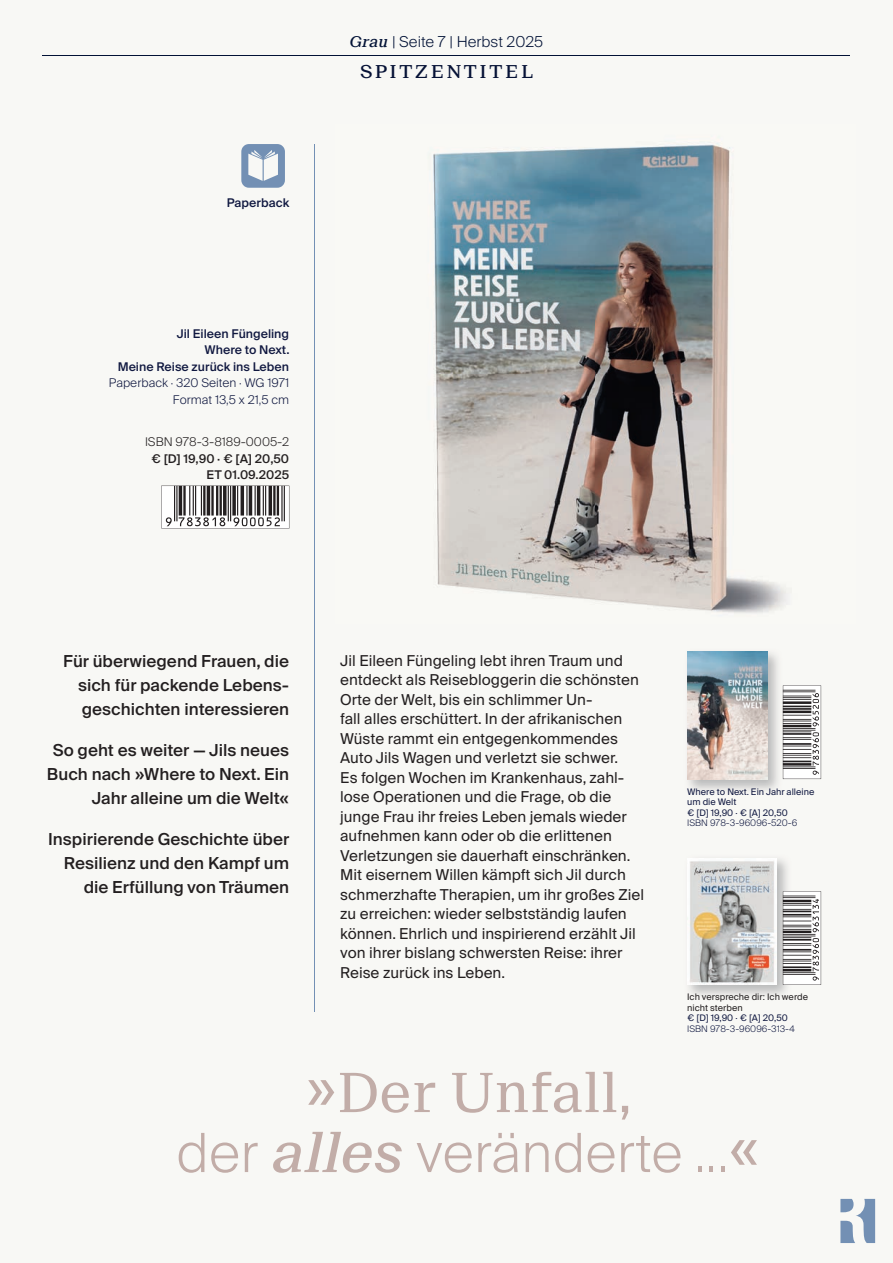
<style>
.page{position:relative;width:893px;height:1263px;background:#f8f8f5}
.page>*{position:absolute;margin:0;border:0;box-sizing:border-box;transform-origin:0 0}
.t1{font:300 54px "Suisse Intl";color:#c2ada8}
.t2{font:54px "Suisse Neue";color:#c2ada8}
.t3{font:500 18px "Suisse Neue";letter-spacing:.15em;color:#061236}
.t4{font:500 16.5px/24px "Suisse Intl";color:#231f20;text-align:right}
.t5{font:15px/19.5px "Suisse Intl";color:#231f20}
.t6{font:300 15px "Suisse Intl";color:#021236}
.t7{font:500 12px/16.5px "Suisse Intl";color:#101840;text-align:right}
.t8{font:300 12px/16.5px "Suisse Intl";color:#101840;text-align:right}
.t9{font:500 12px/16.5px "Suisse Intl";color:#231f20;text-align:right}
.t10{font:300 12px "Suisse Intl";color:#231f20}
.t11{font:9px/10.5px "Suisse Intl";color:#101840}
.t12{font:300 9px "Suisse Intl";color:#101840}
.t13{font:9px/10.5px "Suisse Intl";color:#231f20}
.s1{font-family:"Suisse Neue";font-weight:500;font-style:italic}
.s2{font-family:"Suisse Intl"}
.s3{font-weight:400}
</style>
<div class="page">
<hr style="left:314px;top:145px;width:1px;height:867px;background:#7390b4">
<img style="left:687px;top:651px;width:96px;height:140px">
<img style="left:687px;top:651px;width:80px;height:128px">
<img style="left:688px;top:859px;width:100px;height:137px">
<img style="left:688px;top:859px;width:88px;height:126px">
<svg style="left:783px;top:685px;width:38px;height:94px"></svg>
<svg style="left:783px;top:891px;width:38px;height:94px"></svg>
<svg style="left:161px;top:486px;width:124px;height:42px"></svg>
<hr style="left:43px;top:55px;width:807px;height:1px;background:#021236">
<img style="left:433px;top:143px;width:353px;height:470px">
<svg style="left:840px;top:1199px;width:35px;height:44px"></svg>
<p class="t6" style="left:350px;top:31px;width:195px"><span class="s1">Grau</span> | Seite 7 | Herbst 2025</p>
<p class="t7" style="left:227px;top:195px;width:64px">Paperback</p>
<p class="t7" style="left:118px;top:326px;width:173px">Jil Eileen Füngeling<br>Where to Next.<br>Meine Reise zurück ins Leben</p>
<p class="t8" style="left:109px;top:375px;width:182px">Paperback · 320 Seiten · WG 1971<br>Format 13,5 x 21,5 cm</p>
<p class="t10" style="left:145px;top:433px;width:146px">ISBN 978-3-8189-0005-2</p>
<p class="t9" style="left:151px;top:450px;width:139px">€ [D] 19,90 · € [A] 20,50<br>ET 01.09.2025</p>
<p class="t3" style="left:360px;top:61px;width:174px">SPITZENTITEL</p>
<p class="t4" style="left:78px;top:650px;width:213px;text-align:justify;text-indent:-15px">Für überwiegend Frauen, die sich für packende Lebens&shy;geschichten interessieren</p>
<p class="t4" style="left:47px;top:739px;width:244px">So geht es weiter — Jils neues<br>Buch nach »Where to Next. Ein<br>Jahr alleine um die Welt«</p>
<p class="t4" style="left:48px;top:828px;width:243px">Inspirierende Geschichte über<br>Resilienz und den Kampf um die Erfüllung von Träumen</p>
<p class="t5" style="left:340px;top:651px;width:306px">Jil Eileen Füngeling lebt ihren Traum und entdeckt als Reisebloggerin die schönsten Orte der Welt, bis ein schlimmer Un-<br>fall alles erschüttert. In der afrikanischen Wüste rammt ein entgegenkommendes Auto Jils Wagen und verletzt sie schwer.<br>Es folgen Wochen im Krankenhaus, zahl&shy;lose Operationen und die Frage, ob die junge Frau ihr freies Leben jemals wieder aufnehmen kann oder ob die erlittenen Verletzungen sie dauerhaft einschränken.<br>Mit eisernem Willen kämpft sich Jil durch schmerzhafte Therapien, um ihr großes Ziel zu erreichen: wieder selbstständig laufen können. Ehrlich und inspirierend erzählt Jil von ihrer bislang schwersten Reise: ihrer Reise zurück ins Leben.</p>
<p class="t11" style="left:687px;top:786px;width:129px">Where to Next. Ein Jahr alleine um die Welt</p>
<p class="t11" style="left:687px;top:807px;width:102px">€ [D] 19,90 · € [A] 20,50</p>
<p class="t12" style="left:687px;top:816px;width:112px">ISBN 978-3-96096-520-6</p>
<p class="t13" style="left:687px;top:992px;width:122px">Ich verspreche dir: Ich werde nicht sterben</p>
<p class="t11" style="left:687px;top:1013px;width:102px">€ [D] 19,90 · € [A] 20,50</p>
<p class="t12" style="left:687px;top:1022px;width:109px">ISBN 978-3-96096-313-4</p>
<h1 class="t2" style="left:306px;top:1061px;width:328px"><span class="s2">»</span>Der Unfall<span class="s2">,</span></h1>
<h1 class="t1" style="left:176px;top:1113px;width:585px">der <span class="s1">alles</span> veränderte ...<span class="s3">«</span></h1>
</div>
